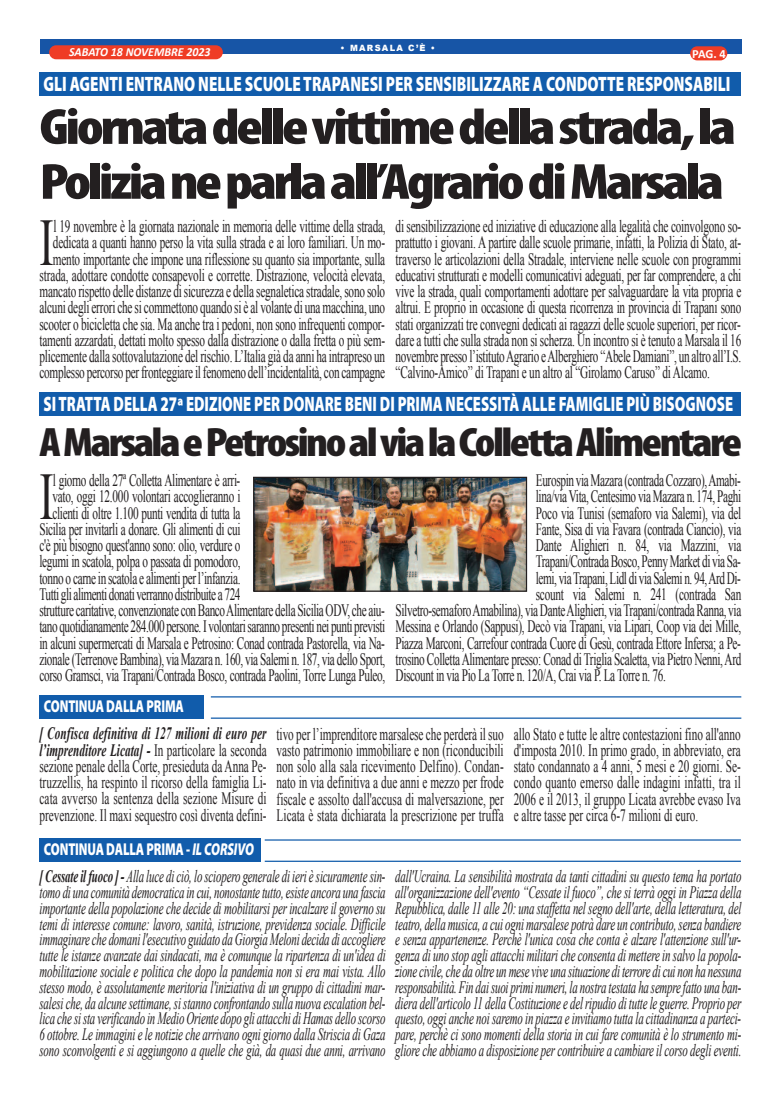
<style>
.page{position:relative;width:780px;height:1099px;background:#fff}
.page>*{position:absolute;margin:0;border:0;box-sizing:border-box;transform-origin:0 0}
.t1{font:66.5px "Times New Roman";color:#231f20;scale:.65 1}
.t2{font:900 condensed 51px/54.9px "Myriad Pro";letter-spacing:-.055em;color:#231f20;scale:1.18 1}
.t3{font:900 condensed 41.25px "Myriad Pro";letter-spacing:-.055em;color:#231f20;scale:1.11 1}
.t4{font:900 20.88px "Myriad Pro";color:#fff;scale:.7 1}
.t5{font:900 20.88px "Myriad Pro";color:#fff;scale:.73 1}
.t6{font:17.38px/16.2px "Times New Roman";letter-spacing:-.025em;color:#231f20;text-align:justify;scale:.65 1}
.t7{font:italic 17.38px/15.8px "Times New Roman";letter-spacing:-.015em;color:#231f20;text-align:justify;scale:.63 1}
.t8{font:900 17.25px "Myriad Pro";letter-spacing:-.01em;color:#fff;scale:.72 1}
.t9{font:700 12.5px "Calibri";color:#fff}
.t10{font:italic 700 12.38px "Calibri";color:#fff;scale:.96 1}
.t11{font:900 8.62px "Arial";letter-spacing:.15em;color:#fff;scale:.96 1}
.s1{font-weight:700;font-style:italic}
.s2{font-style:italic}
.s3{font-weight:700}
</style>
<div class="page">
<div style="left:40px;top:39px;width:701px;height:14px;background:#1755a6"></div>
<div style="left:690px;top:46px;width:37px;height:14px;background:#ef3c25;border-radius:7px"></div>
<div style="left:49px;top:45px;width:174px;height:14px;background:#ef3c25;border-radius:7px"></div>
<div style="left:39px;top:72px;width:702px;height:24px;background:#115cab"></div>
<div style="left:39px;top:392px;width:702px;height:24px;background:#115cab"></div>
<div style="left:39px;top:838px;width:221px;height:24px;background:#115cab"></div>
<hr style="left:265px;top:839px;width:475px;height:1px;background:#115cab">
<hr style="left:265px;top:860px;width:475px;height:1px;background:#115cab">
<img style="left:255px;top:478px;width:270px;height:111px">
<div style="left:253px;top:476px;width:274px;height:115px;border:1px solid #231f20"></div>
<div style="left:39px;top:695px;width:165px;height:24px;background:#115cab"></div>
<hr style="left:211px;top:696px;width:530px;height:1px;background:#115cab">
<hr style="left:211px;top:717px;width:530px;height:1px;background:#115cab">
<p class="t11" style="left:340px;top:41px;width:100px">• MARSALA C’È •</p>
<p class="t10" style="left:69px;top:47px;width:149px">SABATO 18 NOVEMBRE 2023</p>
<p class="t5" style="left:43px;top:76px;width:942px">GLI AGENTI ENTRANO NELLE SCUOLE TRAPANESI PER SENSIBILIZZARE A CONDOTTE RESPONSABILI</p>
<p class="t9" style="left:692px;top:48px;width:35px">PAG. 4</p>
<h2 class="t2" style="left:40px;top:104px;width:591px">Giornatadellevittimedellastrada,la<br>Polizianeparlaall’AgrariodiMarsala</h2>
<p class="t6" style="left:39px;top:218px;width:534px;text-align:right">l 19 novembre è la giornata nazionale in memoria delle vittime della strada, dedicata a quanti hanno perso la vita sulla strada e ai loro familiari. Un mo&shy;mento importante che impone una riflessione su quanto sia importante, sulla strada, adottare condotte consapevoli e corrette. Distrazione, velocità elevata, mancato rispetto delle distanze di sicurezza e della segnaletica stradale, sono solo alcuni degli errori che si commettono quando si è al volante di una macchina, uno scooter o bicicletta che sia. Ma anche tra i pedoni, non sono infrequenti compor&shy;tamenti azzardati, dettati molto spesso dalla distrazione o dalla fretta o più sem&shy;plicemente dalla sottovalutazione del rischio. L’Italia già da anni ha intrapreso un complesso percorso per fronteggiare il fenomeno dell’incidentalità, con campagne</p>
<p class="t6" style="left:395px;top:218px;width:533px">di sensibilizzazione ed iniziative di educazione alla legalità che coinvolgono so&shy;prattutto i giovani. A partire dalle scuole primarie, infatti, la Polizia di Stato, at&shy;traverso le articolazioni della Stradale, interviene nelle scuole con programmi educativi strutturati e modelli comunicativi adeguati, per far comprendere, a chi vive la strada, quali comportamenti adottare per salvaguardare la vita propria e altrui. E proprio in occasione di questa ricorrenza in provincia di Trapani sono stati organizzati tre convegni dedicati ai ragazzi delle scuole superiori, per ricor&shy;dare a tutti che sulla strada non si scherza. Un incontro si è tenuto a Marsala il 16 novembre presso l’istitutoAgrario eAlberghiero “Abele Damiani”, un altro all’I.S. “Calvino-Amico” di Trapani e un altro al “Girolamo Caruso” di Alcamo.</p>
<h1 class="t1" style="left:39px;top:205px;width:24px">I</h1>
<p class="t4" style="left:43px;top:396px;width:986px">SI TRATTA DELLA 27ª EDIZIONE PER DONARE BENI DI PRIMA NECESSITÀ ALLE FAMIGLIE PIÙ BISOGNOSE</p>
<h3 class="t3" style="left:39px;top:427px;width:634px">AMarsalaePetrosinoalvialaCollettaAlimentare</h3>
<h1 class="t1" style="left:39px;top:459px;width:24px">I</h1>
<p class="t6" style="left:53px;top:472px;width:290px">l giorno della 27ª Colletta Alimentare è arri-</p>
<p class="t6" style="left:52px;top:488px;width:291px">vato, oggi 12.000 volontari accoglieranno i</p>
<p class="t6" style="left:52px;top:504px;width:291px">clienti di oltre 1.100 punti vendita di tutta la</p>
<p class="t6" style="left:39px;top:521px;width:311px">Sicilia per invitarli a donare. Gli alimenti di cui</p>
<p class="t6" style="left:39px;top:537px;width:311px">c'è più bisogno quest'anno sono: olio, verdure o</p>
<p class="t6" style="left:39px;top:553px;width:311px">legumi in scatola, polpa o passata di pomodoro,</p>
<p class="t6" style="left:39px;top:569px;width:311px">tonno o carne in scatola e alimenti per l’infanzia.</p>
<p class="t6" style="left:39px;top:586px;width:311px">Tutti gli alimenti donati verranno distribuite a 724</p>
<p class="t6" style="left:39px;top:602px;width:533px">strutture caritative, convenzionate con BancoAlimentare della Sicilia ODV, che aiu-</p>
<p class="t6" style="left:39px;top:618px;width:533px">tano quotidianamente 284.000 persone. I volontari saranno presenti nei punti previsti</p>
<p class="t6" style="left:39px;top:634px;width:533px">in alcuni supermercati di Marsala e Petrosino: Conad contrada Pastorella, via Na-</p>
<p class="t6" style="left:39px;top:651px;width:533px">zionale (Terrenove Bambina), via Mazara n. 160, via Salemi n. 187, via dello Sport,</p>
<p class="t6" style="left:39px;top:667px;width:533px">corso Gramsci, via Trapani/Contrada Bosco, contrada Paolini, Torre Lunga Puleo,</p>
<p class="t8" style="left:44px;top:700px;width:196px">CONTINUA DALLA PRIMA</p>
<p class="t6" style="left:536px;top:472px;width:317px">Eurospin via Mazara (contrada Cozzaro),Amabi-</p>
<p class="t6" style="left:536px;top:488px;width:318px">lina/via Vita, Centesimo via Mazara n. 174, Paghi</p>
<p class="t6" style="left:536px;top:504px;width:318px">Poco via Tunisi (semaforo via Salemi), via del</p>
<p class="t6" style="left:536px;top:521px;width:318px">Fante, Sisa di via Favara (contrada Ciancio), via</p>
<p class="t6" style="left:536px;top:537px;width:318px">Dante Alighieri n. 84, via Mazzini, via</p>
<p class="t6" style="left:536px;top:553px;width:317px">Trapani/Contrada Bosco, Penny Market di via Sa-</p>
<p class="t6" style="left:536px;top:569px;width:317px">lemi, via Trapani, Lidl di via Salemi n. 94,Ard Di-</p>
<p class="t6" style="left:536px;top:586px;width:318px">scount via Salemi n. 241 (contrada San</p>
<p class="t6" style="left:395px;top:602px;width:533px">Silvetro-semaforoAmabilina), via DanteAlighieri, via Trapani/contrada Ranna, via</p>
<p class="t6" style="left:395px;top:618px;width:533px">Messina e Orlando (Sappusi), Decò via Trapani, via Lipari, Coop via dei Mille,</p>
<p class="t6" style="left:395px;top:634px;width:533px">Piazza Marconi, Carrefour contrada Cuore di Gesù, contrada Ettore Infersa; a Pe-</p>
<p class="t6" style="left:395px;top:651px;width:533px">trosino Colletta Alimentare presso: Conad di Triglia Scaletta, via Pietro Nenni, Ard</p>
<p class="t6" style="left:395px;top:667px;width:417px">Discount in via Pio La Torre n. 120/A, Crai via P. La Torre n. 76.</p>
<p class="t6" style="left:39px;top:725px;width:351px"><span class="s1">[ Confisca definitiva di 127 milioni di euro per l’imprenditore Licata] -</span> In particolare la seconda sezione penale della Corte, presieduta da Anna Pe&shy;truzzellis, ha respinto il ricorso della famiglia Li&shy;cata avverso la sentenza della sezione Misure di prevenzione. Il maxi sequestro così diventa defini-</p>
<p class="t6" style="left:276px;top:725px;width:351px">tivo per l’imprenditore marsalese che perderà il suo vasto patrimonio immobiliare e non (riconducibili non solo alla sala ricevimento Delfino). Condan&shy;nato in via definitiva a due anni e mezzo per frode fiscale e assolto dall'accusa di malversazione, per Licata è stata dichiarata la prescrizione per truffa</p>
<p class="t6" style="left:513px;top:725px;width:351px">allo Stato e tutte le altre contestazioni fino all'anno d'imposta 2010. In primo grado, in abbreviato, era stato condannato a 4 anni, 5 mesi e 20 giorni. Se&shy;condo quanto emerso dalle indagini infatti, tra il 2006 e il 2013, il gruppo Licata avrebbe evaso Iva e altre tasse per circa 6-7 milioni di euro.</p>
<p class="t8" style="left:44px;top:843px;width:293px">CONTINUA DALLA PRIMA - <span class="s2">IL CORSIVO</span></p>
<p class="t7" style="left:39px;top:868px;width:551px"><span class="s3">[ Cessate il fuoco ] -</span> Alla luce di ciò, lo sciopero generale di ieri è sicuramente sin&shy;tomo di una comunità democratica in cui, nonostante tutto, esiste ancora una fascia importante della popolazione che decide di mobilitarsi per incalzare il governo su temi di interesse comune: lavoro, sanità, istruzione, previdenza sociale. Difficile immaginare che domani l'esecutivo guidato da Giorgia Meloni decida di accogliere tutte le istanze avanzate dai sindacati, ma è comunque la ripartenza di un'idea di mobilitazione sociale e politica che dopo la pandemia non si era mai vista. Allo stesso modo, è assolutamente meritoria l'iniziativa di un gruppo di cittadini mar&shy;salesi che, da alcune settimane, si stanno confrontando sulla nuova escalation bel&shy;lica che si sta verificando in Medio Oriente dopo gli attacchi di Hamas dello scorso 6 ottobre. Le immagini e le notizie che arrivano ogni giorno dalla Striscia di Gaza sono sconvolgenti e si aggiungono a quelle che già, da quasi due anni, arrivano</p>
<p class="t7" style="left:395px;top:868px;width:551px">dall'Ucraina. La sensibilità mostrata da tanti cittadini su questo tema ha portato all'organizzazione dell'evento “Cessate il fuoco”, che si terrà oggi in Piazza della Repubblica, dalle 11 alle 20: una staffetta nel segno dell'arte, della letteratura, del teatro, della musica, a cui ogni marsalese potrà dare un contributo, senza bandiere e senza appartenenze. Perchè l'unica cosa che conta è alzare l'attenzione sull'ur&shy;genza di uno stop agli attacchi militari che consenta di mettere in salvo la popola&shy;zione civile, che da oltre un mese vive una situazione di terrore di cui non ha nessuna responsabilità. Fin dai suoi primi numeri, la nostra testata ha sempre fatto una ban&shy;diera dell'articolo 11 della Costituzione e del ripudio di tutte le guerre. Proprio per questo, oggi anche noi saremo in piazza e invitiamo tutta la cittadinanza a parteci&shy;pare, perchè ci sono momenti della storia in cui fare comunità è lo strumento mi&shy;gliore che abbiamo a disposizione per contribuire a cambiare il corso degli eventi.</p>
</div>
